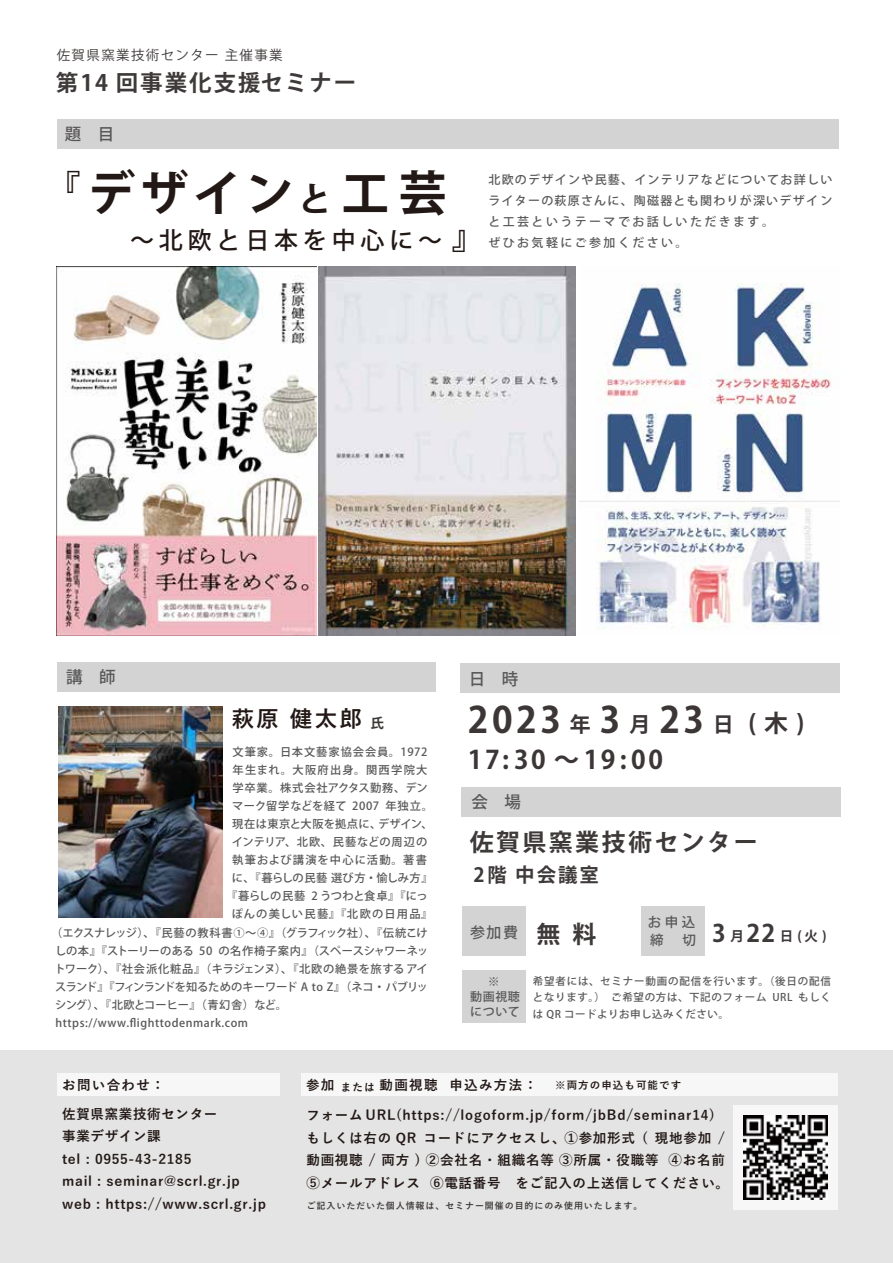
<style>
.page{position:relative;width:893px;height:1263px;background:#fff}
.page>*{position:absolute;margin:0;border:0;box-sizing:border-box;transform-origin:0 0}
.t1{font:700 48px "Koz Go Pro";letter-spacing:.1em;color:#221815}
.t2{font:700 36px "Koz Go Pro";letter-spacing:.1em;color:#3c3736}
.t3{font:700 25.5px "Koz Go Pro";letter-spacing:.1em;color:#3c3736}
.t4{font:500 24px "Koz Go Pro";letter-spacing:.2em;color:#221815}
.t5{font:700 24px "Koz Go Pro";letter-spacing:.1em;color:#3e3a39}
.t6{font:700 22.5px "Koz Go Pro";letter-spacing:.09em;color:#3e3a39}
.t7{font:700 22.5px "Yu Gothic";color:#221815}
.t8{font:700 19.5px "Koz Go Pro";letter-spacing:.1em;color:#3e3a39}
.t9{font:500 16.5px "Koz Go Pro";color:#595757}
.t10{font:500 15px "Koz Go Pro";color:#595757}
.t11{font:700 13.5px/22.5px "Yu Gothic";letter-spacing:.06em;color:#221815}
.t12{font:13.5px "Koz Go Pro";letter-spacing:.1em;color:#3e3a39}
.t13{font:700 13.5px "Koz Go Pro";color:#3e3a39}
.t14{font:500 13.5px "Koz Go Pro";color:#595757}
.t15{font:500 12px/21px "Koz Go Pro";letter-spacing:.105em;color:#595757}
.t16{font:500 12px/15px "Koz Go Pro";letter-spacing:.05em;color:#595757;text-align:center}
.t17{font:500 11.25px/18px "Koz Go Pro";letter-spacing:.01em;color:#595757}
.t18{font:500 11.25px/18px "Koz Go Pro";letter-spacing:.045em;color:#595757;text-align:center}
.t19{font:500 10.5px/16.5px "Koz Go Pro";letter-spacing:.065em;color:#595757;text-align:justify}
.t20{font:700 10.5px "Yu Gothic";letter-spacing:.1em;color:#221815}
.t21{font:700 9px "Yu Gothic";letter-spacing:.1em;color:#3e3a39}
.s1{font-size:33px}
.s2{font-weight:700;font-size:33px}
.s3{font-family:"Koz Go Pro";font-size:13.5px;color:#3e3a39}
.s4{font-size:21px}
.s5{font-size:24px}
.s6{font-weight:700;font-size:24px;color:#3e3a39}
.s7{font-size:13.5px}
</style>
<div class="page">
<div style="left:0;top:1050px;width:893px;height:213px;background:#e4e4e4"></div>
<div style="left:461px;top:787px;width:380px;height:29px;background:#d3d3d4"></div>
<div style="left:462px;top:970px;width:64px;height:53px;background:#d3d3d4"></div>
<div style="left:641px;top:907px;width:64px;height:49px;background:#d3d3d4"></div>
<div style="left:462px;top:907px;width:64px;height:49px;background:#d3d3d4"></div>
<div style="left:460px;top:663px;width:379px;height:30px;background:#d3d3d4"></div>
<div style="left:57px;top:119px;width:782px;height:30px;background:#d3d3d4"></div>
<div style="left:57px;top:662px;width:379px;height:30px;background:#d3d3d4"></div>
<img style="left:58px;top:706px;width:164px;height:212px">
<div style="left:58px;top:1073px;width:221px;height:23px;background:#f7f7f7"></div>
<img style="left:579px;top:283px;width:260px;height:347px">
<img style="left:318px;top:266px;width:257px;height:369px">
<img style="left:56px;top:266px;width:260px;height:369px">
<div style="left:302px;top:1073px;width:535px;height:23px;background:#f7f7f7"></div>
<div style="left:733px;top:1105px;width:104px;height:105px;background:#f7f7f7"></div>
<img style="left:743px;top:1116px;width:84px;height:83px">
<p class="t12" style="left:57px;top:46px;width:227px">佐賀県窯業技術センター 主催事業</p>
<h3 class="t6" style="left:56px;top:69px;width:302px">第14 回事業化支援セミナー</h3>
<p class="t9" style="left:65px;top:124px;width:51px">題　目</p>
<h1 class="t1" style="left:48px;top:163px;width:401px"><sup>『</sup>デザイン<span class="s1">と</span>工芸</h1>
<h3 class="t4" style="left:130px;top:224px;width:356px">～北欧と日本を中心に～<span class="s2">』</span></h3>
<p class="t15" style="left:488px;top:170px;width:346px">北欧のデザインや民藝、インテリアなどについてお詳しいライターの萩原さんに、陶磁器とも関わりが深いデザインと工芸というテーマでお話しいただきます。<br>ぜひお気軽にご参加ください。</p>
<p class="t9" style="left:66px;top:666px;width:51px">講　師</p>
<h3 class="t7" style="left:232px;top:706px;width:154px">萩原 健太郎 <span class="s3">氏</span></h3>
<p class="t18" style="left:226px;top:743px;width:208px">文筆家。日本文藝家協会会員。1972年生まれ。大阪府出身。関西学院大学卒業。株式会社アクタス勤務、デンマーク留学などを経て 2007 年独立。現在は東京と大阪を拠点に、デザイン、インテリア、北欧、民藝などの周辺の執筆および講演を中心に活動。著書に、『暮らしの民藝 選び方・愉しみ方』『暮らしの民藝 2 うつわと食卓』『にっぽんの美しい民藝』『北欧の日用品』</p>
<p class="t17" style="left:51px;top:924px;width:379px">（エクスナレッジ）、『民藝の教科書①～④』（グラフィック社）、『伝統こけしの本』『ストーリーのある 50 の名作椅子案内』（スペースシャワーネットワーク）、『社会派化粧品』（キラジェンヌ）、『北欧の絶景を旅する アイスランド』『フィンランドを知るためのキーワード A to Z』（ネコ・パブリッシング）、『北欧とコーヒー』（青幻舎）など。https://www.flighttodenmark.com</p>
<p class="t9" style="left:469px;top:668px;width:51px">日　時</p>
<h2 class="t2" style="left:468px;top:697px;width:338px">2023<span class="s4">年</span>3<span class="s4">月</span>23<span class="s4">日</span> <span class="s5">( 木)</span></h2>
<h3 class="t3" style="left:468px;top:743px;width:197px">17:30 ～ 19:00</h3>
<p class="t9" style="left:471px;top:791px;width:51px">会　場</p>
<h3 class="t5" style="left:470px;top:827px;width:289px">佐賀県窯業技術センター</h3>
<h3 class="t8" style="left:474px;top:862px;width:127px">2階 中会議室</h3>
<p class="t14" style="left:648px;top:913px;width:49px">お申込</p>
<p class="t10" style="left:470px;top:923px;width:128px">参加費 <span class="s6">無料</span></p>
<p class="t14" style="left:650px;top:931px;width:15px">締</p>
<p class="t14" style="left:682px;top:931px;width:15px">切</p>
<p class="t13" style="left:712px;top:927px;width:116px"><span class="s5">3</span>月<span class="s5">22</span>日(火)</p>
<p class="t16" style="left:470px;top:975px;width:51px">※<br>動画視聴について</p>
<p class="t19" style="left:533px;top:973px;width:300px">希望者には、セミナー動画の配信を行います。（後日の配信となります。）　ご希望の方は、下記のフォーム URL もしくは QR コードよりお申し込みください。</p>
<p class="t11" style="left:62px;top:1071px;width:157px;line-height:28.7px">お問い合わせ：<br>佐賀県窯業技術センター</p>
<p class="t11" style="left:62px;top:1125px;width:205px">事業デザイン課<br>tel : 0955-43-2185<br>mail : seminar@scrl.gr.jp web : https://www.scrl.gr.jp</p>
<p class="t20" style="left:306px;top:1079px;width:377px"><span class="s7">参加</span> または <span class="s7">動画視聴 申込み方法： 　</span>※両方の申込も可能です</p>
<p class="t11" style="left:306px;top:1104px;width:424px">フォーム URL(https://logoform.jp/form/jbBd/seminar14)もしくは右の QR コードにアクセスし、①参加形式 ( 現地参加 /動画視聴 / 両方 ) ②会社名・組織名等 ③所属・役職等 ④お名前⑤メールアドレス ⑥電話番号 をご記入の上送信してください。</p>
<p class="t21" style="left:307px;top:1201px;width:337px">ご記入いただいた個人情報は、セミナー開催の目的にのみ使用いたします。</p>
</div>
